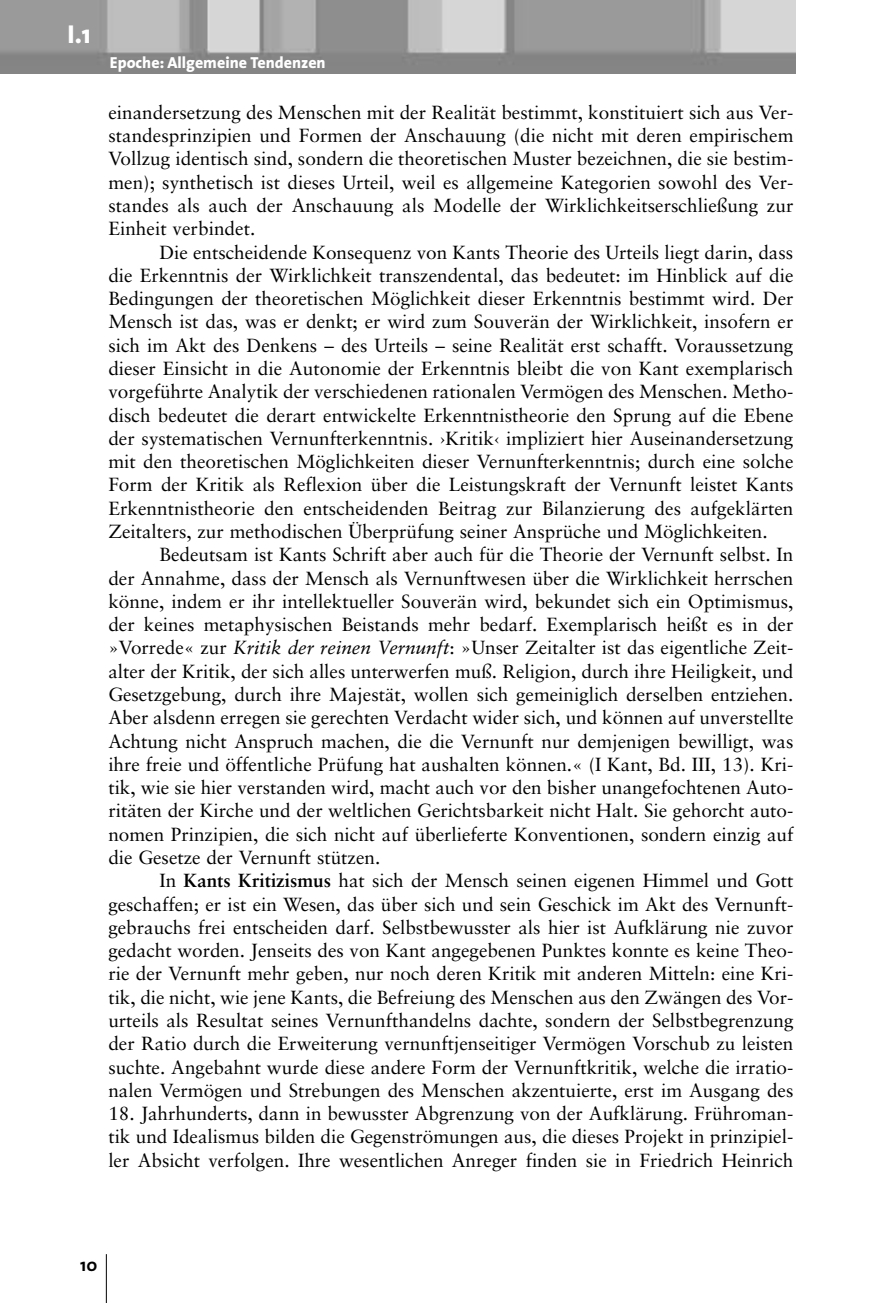
<style>
.page{position:relative;width:879px;height:1303px;background:#fff}
.page>*{position:absolute;margin:0;border:0;box-sizing:border-box;transform-origin:0 0}
.t1{font:800 26px "The Sans";color:#fff}
.t2{font:19px/23.2px "Sabon";color:#000;text-align:justify}
.t3{font:700 18px "The Sans";color:#000}
.t4{font:800 16px "The Sans";color:#fff}
.s1{font-style:italic}
.s2{font-weight:700}
</style>
<div class="page">
<img style="left:0;top:0;width:795px;height:74px">
<hr style="left:106px;top:1254px;width:1px;height:48px;background:#000">
<h1 class="t1" style="left:68px;top:24px;width:25px">I.1</h1>
<p class="t4" style="left:110px;top:56px;width:217px">Epoche: Allgemeine Tendenzen</p>
<p class="t2" style="left:108px;top:102px;width:686px">einandersetzung des Menschen mit der Realität bestimmt, konstituiert sich aus Ver&shy;standesprinzipien und Formen der Anschauung (die nicht mit deren empirischem Vollzug identisch sind, sondern die theoretischen Muster bezeichnen, die sie bestim&shy;men); synthetisch ist dieses Urteil, weil es allgemeine Kategorien sowohl des Ver&shy;standes als auch der Anschauung als Modelle der Wirklichkeitserschließung zur Einheit verbindet.</p>
<p class="t2" style="left:108px;top:242px;width:686px;text-indent:51px">Die entscheidende Konsequenz von Kants Theorie des Urteils liegt darin, dass die Erkenntnis der Wirklichkeit transzendental, das bedeutet: im Hinblick auf die Bedingungen der theoretischen Möglichkeit dieser Erkenntnis bestimmt wird. Der Mensch ist das, was er denkt; er wird zum Souverän der Wirklichkeit, insofern er sich im Akt des Denkens – des Urteils – seine Realität erst schafft. Voraussetzung dieser Einsicht in die Autonomie der Erkenntnis bleibt die von Kant exemplarisch vorgeführte Analytik der verschiedenen rationalen Vermögen des Menschen. Metho&shy;disch bedeutet die derart entwickelte Erkenntnistheorie den Sprung auf die Ebene der systematischen Vernunfterkenntnis. ›Kritik‹ impliziert hier Auseinandersetzung mit den theoretischen Möglichkeiten dieser Vernunfterkenntnis; durch eine solche Form der Kritik als Reflexion über die Leistungskraft der Vernunft leistet Kants Erkenntnistheorie den entscheidenden Beitrag zur Bilanzierung des aufgeklärten Zeitalters, zur methodischen Überprüfung seiner An sprüche und Möglichkeiten.</p>
<p class="t2" style="left:108px;top:544px;width:686px;text-indent:51px">Bedeutsam ist Kants Schrift aber auch für die Theorie der Vernunft selbst. In der Annahme, dass der Mensch als Vernunftwesen über die Wirklichkeit herrschen könne, indem er ihr intellektueller Souverän wird, bekundet sich ein Optimismus, der keines metaphysischen Beistands mehr bedarf. Exemplarisch heißt es in der »Vorrede« zur <span class="s1">Kritik der reinen Vernunft</span>: »Unser Zeitalter ist das eigentliche Zeit&shy;alter der Kritik, der sich alles unterwerfen muß. Religion, durch ihre Heiligkeit, und Gesetzgebung, durch ihre Majestät, wollen sich gemeiniglich derselben entziehen.<br>Aber alsdenn erregen sie gerechten Verdacht wider sich, und können auf unverstellte Achtung nicht Anspruch machen, die die Vernunft nur demjenigen bewilligt, was ihre freie und öffentliche Prüfung hat aushalten können.« (I Kant, Bd. III, 13). Kri&shy;tik, wie sie hier verstanden wird, macht auch vor den bisher unangefochtenen Auto&shy;ritäten der Kirche und der weltlichen Gerichtsbarkeit nicht Halt. Sie gehorcht auto&shy;nomen Prinzipien, die sich nicht auf überlieferte Konventionen, sondern einzig auf die Gesetze der Vernunft stützen.</p>
<p class="t2" style="left:108px;top:870px;width:686px;text-indent:51px">In <span class="s2">Kants Kritizismus</span> hat sich der Mensch seinen eigenen Himmel und Gott geschaffen; er ist ein Wesen, das über sich und sein Geschick im Akt des Vernunft&shy;gebrauchs frei entscheiden darf. Selbstbewusster als hier ist Aufklärung nie zuvor gedacht worden. Jenseits des von Kant angegebenen Punktes konnte es keine Theo&shy;rie der Vernunft mehr geben, nur noch deren Kritik mit anderen Mitteln: eine Kri&shy;tik, die nicht, wie jene Kants, die Befreiung des Menschen aus den Zwängen des Vor&shy;urteils als Resultat seines Vernunfthandelns dachte, sondern der Selbstbegrenzung der Ratio durch die Erweiterung vernunftjenseitiger Vermögen Vorschub zu leisten suchte. Angebahnt wurde diese andere Form der Vernunftkritik, welche die irratio&shy;nalen Vermögen und Strebungen des Menschen akzentuierte, erst im Ausgang des</p>
<p class="t2" style="left:108px;top:1103px;width:686px">18. Jahrhunderts, dann in bewusster Abgrenzung von der Aufklärung. Frühroman&shy;tik und Idealismus bilden die Gegenströmungen aus, die dieses Projekt in prinzipiel&shy;ler Absicht verfolgen. Ihre wesentlichen Anreger finden sie in Friedrich Heinrich</p>
<p class="t3" style="left:80px;top:1257px;width:19px">10</p>
</div>
